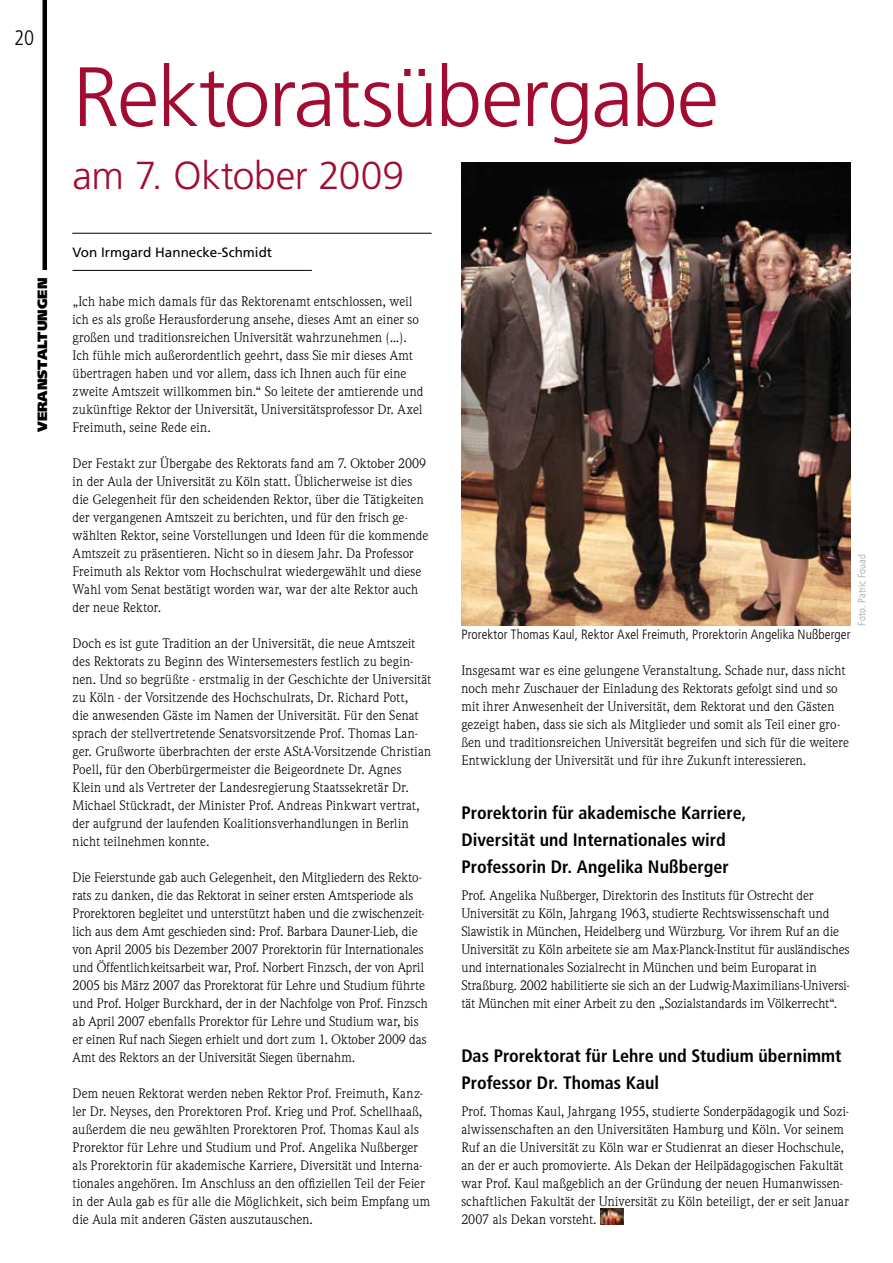
<style>
.page{position:relative;width:893px;height:1263px;background:#fff}
.page>*{position:absolute;margin:0;border:0;box-sizing:border-box;transform-origin:0 0}
.t1{font:300 84px "Frutiger";letter-spacing:-.025em;color:#a20c31}
.t2{font:300 39px "Frutiger";letter-spacing:-.005em;color:#a20c31}
.t3{font:300 condensed 21px "Frutiger";color:#000}
.t4{font:700 condensed 18px/27px "Frutiger";color:#000}
.t5{font:13.5px/18px "Weidemann";letter-spacing:.005em;color:#000}
.t6{font:300 condensed 13.5px "Frutiger";letter-spacing:.005em;color:#000}
.t7{font:13.5px "Frutiger";color:#000}
.t8{font:900 13.5px "Frutiger";color:#000}
.t9{font:300 condensed 10.5px "Frutiger";letter-spacing:.01em;color:#9ca2a3}
</style>
<div class="page">
<hr style="left:43px;top:0;width:4px;height:270px;background:#000">
<img style="left:461px;top:162px;width:389px;height:463px">
<hr style="left:72px;top:233px;width:360px;height:1px;background:#000">
<hr style="left:73px;top:270px;width:239px;height:1px;background:#000">
<img style="left:600px;top:1208px;width:23px;height:16px">
<h3 class="t3" style="left:14px;top:26px;width:22px">20</h3>
<p class="t8" style="left:34px;top:432px;width:156px;rotate:-90deg">veranstaltungen</p>
<h1 class="t1" style="left:73px;top:49px;width:648px">Rektoratsübergabe</h1>
<h2 class="t2" style="left:73px;top:153px;width:333px">am 7. Oktober 2009</h2>
<p class="t7" style="left:73px;top:244px;width:201px">Von Irmgard Hannecke-Schmidt</p>
<p class="t5" style="left:73px;top:292px;width:352px">„Ich habe mich damals für das Rektorenamt entschlossen, weil ich es als große Herausforderung ansehe, dieses Amt an einer so großen und traditionsreichen Universität wahrzunehmen (...).<br>Ich fühle mich außerordentlich geehrt, dass Sie mir dieses Amt übertragen haben und vor allem, dass ich Ihnen auch für eine zweite Amtszeit willkommen bin.“ So leitete der amtierende und zukünftige Rektor der Universität, Universitätsprofessor Dr. Axel Freimuth, seine Rede ein.</p>
<p class="t5" style="left:73px;top:454px;width:357px">Der Festakt zur Übergabe des Rektorats fand am 7. Oktober 2009 in der Aula der Universität zu Köln statt. Üblicherweise ist dies die Gelegenheit für den scheidenden Rektor, über die Tätigkeiten der vergangenen Amtszeit zu berichten, und für den frisch ge&shy;wählten Rektor, seine Vorstellungen und Ideen für die kommende Amtszeit zu präsentieren. Nicht so in diesem Jahr. Da Professor Freimuth als Rektor vom Hochschulrat wiedergewählt und diese Wahl vom Senat bestätigt worden war, war der alte Rektor auch der neue Rektor.</p>
<p class="t5" style="left:73px;top:634px;width:360px">Doch es ist gute Tradition an der Universität, die neue Amtszeit des Rektorats zu Beginn des Wintersemesters festlich zu begin&shy;nen. Und so begrüßte - erstmalig in der Geschichte der Universität zu Köln - der Vorsitzende des Hochschulrats, Dr. Richard Pott,<br>die anwesenden Gäste im Namen der Universität. Für den Senat sprach der stellvertretende Senatsvorsitzende Prof. Thomas Lan&shy;ger. Grußworte überbrachten der erste AStA-Vorsitzende Christian Poell, für den Oberbürgermeister die Beigeordnete Dr. Agnes Klein und als Vertreter der Landesregierung Staatssekretär Dr.<br>Michael Stückradt, der Minister Prof. Andreas Pinkwart vertrat, der aufgrund der laufenden Koalitionsverhandlungen in Berlin nicht teilnehmen konnte.</p>
<p class="t5" style="left:73px;top:868px;width:357px">Die Feierstunde gab auch Gelegenheit, den Mitgliedern des Rekto&shy;rats zu danken, die das Rektorat in seiner ersten Amtsperiode als Prorektoren begleitet und unterstützt haben und die zwischenzeit&shy;lich aus dem Amt geschieden sind: Prof. Barbara Dauner-Lieb, die von April 2005 bis Dezember 2007 Prorektorin für Internationales und Öffentlichkeitsarbeit war, Prof. Norbert Finzsch, der von April 2005 bis März 2007 das Prorektorat für Lehre und Studium führte und Prof. Holger Burckhard, der in der Nachfolge von Prof. Finzsch ab April 2007 ebenfalls Prorektor für Lehre und Studium war, bis er einen Ruf nach Siegen erhielt und dort zum 1. Oktober 2009 das Amt des Rektors an der Universität Siegen übernahm.</p>
<p class="t5" style="left:73px;top:1084px;width:359px">Dem neuen Rektorat werden neben Rektor Prof. Freimuth, Kanz&shy;ler Dr. Neyses, den Prorektoren Prof. Krieg und Prof. Schellhaaß, außerdem die neu gewählten Prorektoren Prof. Thomas Kaul als Prorektor für Lehre und Studium und Prof. Angelika Nußberger als Prorektorin für akademische Karriere, Diversität und Interna&shy;tionales angehören. Im Anschluss an den offiziellen Teil der Feier in der Aula gab es für alle die Möglichkeit, sich beim Empfang um die Aula mit anderen Gästen auszutauschen.</p>
<p class="t9" style="left:856px;top:625px;width:73px;rotate:-90deg">Foto. Patric Fouad</p>
<p class="t6" style="left:461px;top:627px;width:391px">Prorektor Thomas Kaul, Rektor Axel Freimuth, Prorektorin Angelika Nußberger</p>
<p class="t5" style="left:461px;top:661px;width:389px">Insgesamt war es eine gelungene Veranstaltung. Schade nur, dass nicht noch mehr Zuschauer der Einladung des Rektorats gefolgt sind und so mit ihrer Anwesenheit der Universität, dem Rektorat und den Gästen gezeigt haben, dass sie sich als Mitglieder und somit als Teil einer gro&shy;ßen und traditionsreichen Universität begreifen und sich für die weitere Entwicklung der Universität und für ihre Zukunft interessieren.</p>
<h3 class="t4" style="left:461px;top:799px;width:287px">Prorektorin für akademische Karriere,<br>Diversität und Internationales wird<br>Professorin Dr. Angelika Nußberger</h3>
<p class="t5" style="left:461px;top:886px;width:390px">Prof. Angelika Nußberger, Direktorin des Instituts für Ostrecht der Universität zu Köln, Jahrgang 1963, studierte Rechtswissenschaft und Slawistik in München, Heidelberg und Würzburg. Vor ihrem Ruf an die Universität zu Köln arbeitete sie am Max-Planck-Institut für ausländisches und internationales Sozialrecht in München und beim Europarat in Straßburg. 2002 habilitierte sie sich an der Ludwig-Maximilians-Universi&shy;tät München mit einer Arbeit zu den „Sozialstandards im Völkerrecht“.</p>
<h3 class="t4" style="left:461px;top:1042px;width:382px">Das Prorektorat für Lehre und Studium übernimmt<br>Professor Dr. Thomas Kaul</h3>
<p class="t5" style="left:461px;top:1102px;width:389px">Prof. Thomas Kaul, Jahrgang 1955, studierte Sonderpädagogik und Sozi&shy;alwissenschaften an den Universitäten Hamburg und Köln. Vor seinem Ruf an die Universität zu Köln war er Studienrat an dieser Hochschule, an der er auch promovierte. Als Dekan der Heilpädagogischen Fakultät war Prof. Kaul maßgeblich an der Gründung der neuen Humanwissen&shy;schaftlichen Fakultät der Universität zu Köln beteiligt, der er seit Januar 2007 als Dekan vorsteht.</p>
</div>
